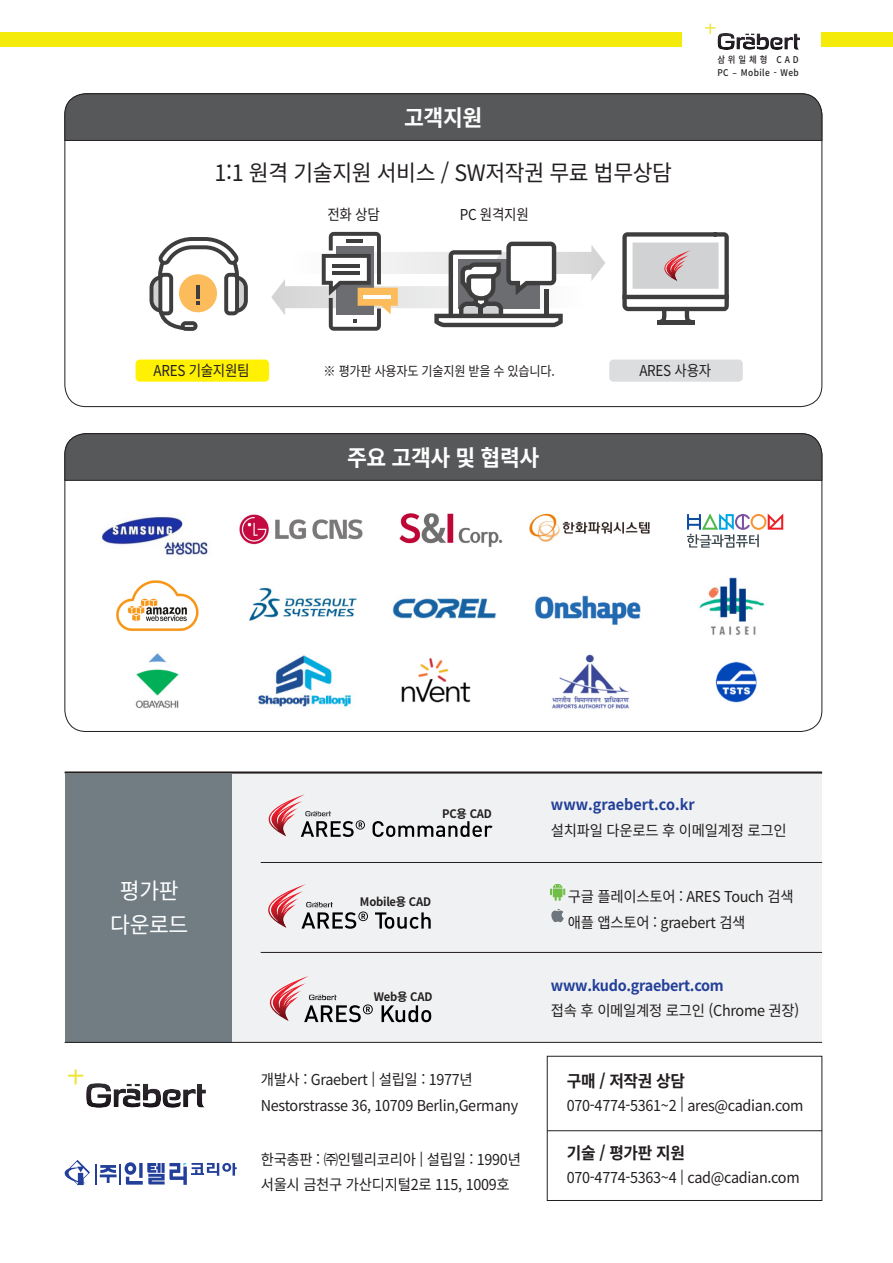
<style>
.page{position:relative;width:893px;height:1263px;background:#fff}
.page>*{position:absolute;margin:0;border:0;box-sizing:border-box;transform-origin:0 0}
.t1{font:22.5px "Noto Sans CJ Kkr";letter-spacing:-.02em;color:#231f20;scale:.96 1}
.t2{font:700 22.5px "Noto Sans CJ Kkr";letter-spacing:-.02em;color:#fff;scale:.96 1}
.t3{font:22.5px "Noto Sans CJ Kkr";letter-spacing:-.02em;color:#fff;scale:.96 1}
.t4{font:700 16.5px "Noto Sans CJ Kkr";letter-spacing:-.02em;color:#231f20;scale:.96 1}
.t5{font:15px "Noto Sans CJ Kkr";letter-spacing:-.02em;color:#231f20;scale:.96 1}
.t6{font:15px "Noto Sans CJ Kkr";letter-spacing:-.02em;color:#231f20;scale:.9 1}
.t7{font:700 15px "Noto Sans CJ Kkr";letter-spacing:-.02em;color:#223f99;scale:.96 1}
.t8{font:700 15px "Noto Sans CJ Kkr";color:#223f99;scale:.96 1}
.t9{font:13.5px "Noto Sans CJ Kkr";letter-spacing:-.02em;color:#231f20;scale:.9 1}
.t10{font:700 11.7px "Noto Sans CJ Kkr";letter-spacing:-.02em;color:#231f20;scale:.96 1}
.t11{font:500 9.3px "Noto Sans CJ Kkr";letter-spacing:.05em;color:#231f20;scale:.9 1}
.t12{font:500 9.3px "Noto Sans CJ Kkr";letter-spacing:.35em;color:#231f20;scale:.9 1}
.s1{font-size:13.5px}
</style>
<div class="page">
<div style="left:65px;top:774px;width:167px;height:268px;background:#717d83"></div>
<div style="left:232px;top:774px;width:590px;height:268px;background:#f0f1f2"></div>
<svg style="left:150px;top:237px;width:98px;height:94px"></svg>
<hr style="left:196px;top:286px;width:4px;height:13px;background:#3e3e3f">
<svg style="left:271px;top:232px;width:334px;height:99px"></svg>
<hr style="left:363px;top:295px;width:28px;height:4px;background:#fff">
<div style="left:822px;top:33px;width:71px;height:14px;background:#f4eb0a"></div>
<div style="left:0;top:33px;width:681px;height:14px;background:#f4eb0a"></div>
<div style="left:136px;top:360px;width:133px;height:22px;background:#fff101;border-radius:4px"></div>
<div style="left:609px;top:360px;width:134px;height:22px;background:#dcdddf;border-radius:4px"></div>
<img style="left:101px;top:516px;width:107px;height:40px">
<img style="left:116px;top:580px;width:83px;height:51px">
<img style="left:135px;top:653px;width:44px;height:56px">
<img style="left:240px;top:514px;width:123px;height:31px">
<img style="left:249px;top:587px;width:108px;height:34px">
<img style="left:258px;top:655px;width:93px;height:52px">
<img style="left:399px;top:513px;width:104px;height:34px">
<img style="left:392px;top:598px;width:105px;height:21px">
<img style="left:401px;top:658px;width:70px;height:45px">
<img style="left:529px;top:513px;width:121px;height:29px">
<img style="left:534px;top:595px;width:107px;height:30px">
<img style="left:552px;top:654px;width:77px;height:55px">
<svg style="left:687px;top:513px;width:96px;height:35px"></svg>
<img style="left:699px;top:577px;width:66px;height:58px">
<img style="left:715px;top:661px;width:42px;height:42px">
<svg style="left:64px;top:93px;width:758px;height:48px;background:#555658"></svg>
<svg style="left:64px;top:433px;width:758px;height:48px;background:#555658"></svg>
<hr style="left:65px;top:771px;width:757px;height:3px;background:#231f20">
<hr style="left:261px;top:862px;width:561px;height:1px;background:#231f20">
<hr style="left:65px;top:1042px;width:757px;height:1px;background:#231f20">
<hr style="left:261px;top:952px;width:561px;height:1px;background:#231f20">
<div style="left:547px;top:1056px;width:275px;height:145px;border:1px solid #231f20"></div>
<svg style="left:622px;top:232px;width:107px;height:92px"></svg>
<svg style="left:373px;top:821px;width:120px;height:16px"></svg>
<svg style="left:268px;top:794px;width:97px;height:43px"></svg>
<svg style="left:303px;top:809px;width:30px;height:8px"></svg>
<svg style="left:375px;top:912px;width:56px;height:17px"></svg>
<svg style="left:268px;top:884px;width:100px;height:45px"></svg>
<svg style="left:304px;top:900px;width:31px;height:8px"></svg>
<svg style="left:382px;top:1005px;width:49px;height:17px"></svg>
<svg style="left:269px;top:976px;width:104px;height:46px"></svg>
<svg style="left:306px;top:992px;width:33px;height:8px"></svg>
<svg style="left:86px;top:1083px;width:120px;height:25px"></svg>
<hr style="left:68px;top:1074px;width:15px;height:3px;background:#efe541">
<svg style="left:75px;top:1069px;width:2px;height:15px"></svg>
<svg style="left:550px;top:885px;width:15px;height:16px"></svg>
<svg style="left:551px;top:909px;width:13px;height:13px"></svg>
<svg style="left:705px;top:24px;width:95px;height:26px"></svg>
<svg style="left:100px;top:1165px;width:17px;height:18px"></svg>
<hr style="left:95px;top:1164px;width:2px;height:20px;background:#223f99">
<hr style="left:119px;top:1164px;width:2px;height:20px;background:#223f99">
<svg style="left:65px;top:1160px;width:25px;height:25px"></svg>
<svg style="left:125px;top:1162px;width:112px;height:23px"></svg>
<hr style="left:547px;top:1130px;width:275px;height:1px;background:#231f20">
<p class="t2" style="left:404px;top:105px;width:83px">고객지원</p>
<p class="t1" style="left:215px;top:160px;width:478px">1:1 원격 기술지원 서비스 / SW저작권 무료 법무상담</p>
<p class="t6" style="left:327px;top:206px;width:60px">전화 상담</p>
<p class="t6" style="left:460px;top:206px;width:78px">PC 원격지원</p>
<p class="t12" style="left:717px;top:54px;width:92px">삼위일체형 CAD</p>
<p class="t11" style="left:717px;top:67px;width:92px">PC – Mobile - Web</p>
<p class="t6" style="left:153px;top:362px;width:108px">ARES 기술지원팀</p>
<p class="t6" style="left:639px;top:362px;width:81px">ARES 사용자</p>
<p class="t9" style="left:324px;top:363px;width:258px">※ 평가판 사용자도 기술지원 받을 수 있습니다.</p>
<p class="t2" style="left:347px;top:445px;width:202px">주요 고객사 및 협력사</p>
<p class="t3" style="left:120px;top:878px;width:63px">평가판</p>
<p class="t3" style="left:110px;top:912px;width:83px">다운로드</p>
<p class="t10" style="left:442px;top:807px;width:53px">PC용 CAD</p>
<p class="t10" style="left:360px;top:895px;width:76px">Mobile용 CAD</p>
<p class="t10" style="left:374px;top:990px;width:62px">Web용 CAD</p>
<p class="t5" style="left:261px;top:1071px;width:222px">개발사 : Graebert <span class="s1">|</span> 설립일 : 1977년</p>
<p class="t5" style="left:261px;top:1097px;width:270px">Nestorstrasse 36, 10709 Berlin,Germany</p>
<p class="t5" style="left:261px;top:1151px;width:273px">한국총판 : ㈜인텔리코리아 <span class="s1">|</span> 설립일 : 1990년</p>
<p class="t5" style="left:261px;top:1176px;width:261px">서울시 금천구 가산디지털2로 115, 1009호</p>
<p class="t8" style="left:551px;top:796px;width:151px">www.graebert.co.kr</p>
<p class="t5" style="left:551px;top:822px;width:247px">설치파일 다운로드 후 이메일계정 로그인</p>
<p class="t5" style="left:568px;top:888px;width:237px">구글 플레이스토어 : ARES Touch 검색</p>
<p class="t5" style="left:568px;top:914px;width:187px">애플 앱스토어 : graebert 검색</p>
<p class="t7" style="left:551px;top:977px;width:182px">www.kudo.graebert.com</p>
<p class="t5" style="left:551px;top:1002px;width:260px">접속 후 이메일계정 로그인 (Chrome 권장)</p>
<p class="t4" style="left:567px;top:1071px;width:125px">구매 / 저작권 상담</p>
<p class="t5" style="left:567px;top:1096px;width:248px">070-4774-5361~2 <span class="s1">|</span> ares@cadian.com</p>
<p class="t4" style="left:567px;top:1143px;width:125px">기술 / 평가판 지원</p>
<p class="t5" style="left:567px;top:1169px;width:244px">070-4774-5363~4 <span class="s1">|</span> cad@cadian.com</p>
</div>
